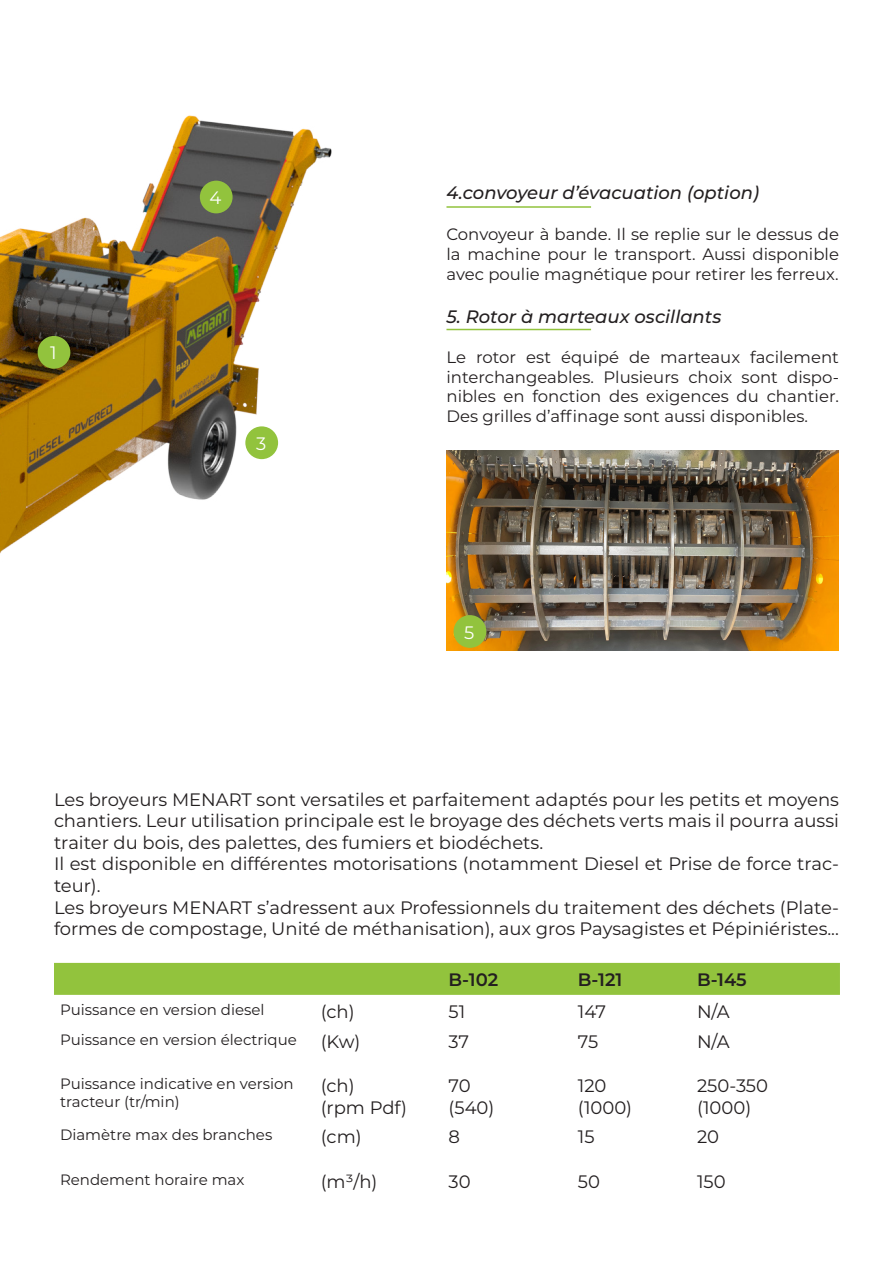
<style>
.page{position:relative;width:893px;height:1263px;background:#fff}
.page>*{position:absolute;margin:0;border:0;box-sizing:border-box;transform-origin:0 0}
.t1{font:18px/21.6px "Montserrat";color:#231f20}
.t2{font:italic 500 18px "Montserrat";color:#231f20}
.t3{font:600 18px "Montserrat";color:#231f20}
.t4{font:18px "Montserrat";color:#fff}
.t5{font:16.5px/19.8px "Montserrat";color:#231f20;text-align:justify}
.t6{font:15px/18px "Montserrat";color:#231f20}
</style>
<div class="page">
<hr style="left:446px;top:206px;width:145px;height:2px;background:#92c33d">
<hr style="left:446px;top:329px;width:145px;height:1px;background:#92c33d">
<img style="left:446px;top:451px;width:393px;height:200px">
<div style="left:54px;top:963px;width:786px;height:32px;background:#92c33d"></div>
<img style="left:0;top:115px;width:332px;height:439px">
<div style="left:454px;top:615px;width:32px;height:33px;background:#92c33d;border-radius:50%"></div>
<div style="left:200px;top:181px;width:33px;height:32px;background:#92c33d;border-radius:50%"></div>
<div style="left:245px;top:426px;width:33px;height:33px;background:#92c33d;border-radius:50%"></div>
<div style="left:38px;top:336px;width:32px;height:33px;background:#92c33d;border-radius:50%"></div>
<p class="t4" style="left:50px;top:341px;width:8px">1</p>
<p class="t4" style="left:210px;top:185px;width:13px">4</p>
<p class="t4" style="left:256px;top:431px;width:12px">3</p>
<p class="t2" style="left:446px;top:180px;width:314px">4.convoyeur d’évacuation (option)</p>
<p class="t5" style="left:446px;top:224px;width:394px">Convoyeur à bande. Il se replie sur le dessus de la machine pour le transport. Aussi disponible avec poulie magnétique pour retirer les ferreux.</p>
<p class="t2" style="left:446px;top:304px;width:277px">5. Rotor à marteaux oscillants</p>
<p class="t5" style="left:446px;top:346px;width:394px">Le rotor est équipé de marteaux facilement interchangeables. Plusieurs choix sont dispo&shy;nibles en fonction des exigences du chantier.<br>Des grilles d’affinage sont aussi disponibles.</p>
<p class="t4" style="left:464px;top:620px;width:12px">5</p>
<p class="t1" style="left:54px;top:788px;width:786px;text-align:justify">Les broyeurs MENART sont versatiles et parfaitement adaptés pour les petits et moyens chantiers. Leur utilisation principale est le broyage des déchets verts mais il pourra aussi traiter du bois, des palettes, des fumiers et biodéchets.</p>
<p class="t1" style="left:54px;top:853px;width:786px">Il est disponible en différentes motorisations (notamment Diesel et Prise de force trac&shy;teur).</p>
<p class="t1" style="left:54px;top:896px;width:786px">Les broyeurs MENART s’adressent aux Professionnels du traitement des déchets (Plate&shy;formes de compostage, Unité de méthanisation), aux gros Paysagistes et Pépiniéristes...</p>
<p class="t3" style="left:449px;top:967px;width:51px">B-102</p>
<p class="t3" style="left:578px;top:967px;width:46px">B-121</p>
<p class="t3" style="left:697px;top:967px;width:51px">B-145</p>
<p class="t6" style="left:60px;top:1000px;width:206px">Puissance en version diesel</p>
<p class="t1" style="left:321px;top:1000px;width:36px">(ch)</p>
<p class="t1" style="left:449px;top:1000px;width:18px">51</p>
<p class="t1" style="left:578px;top:1000px;width:30px">147</p>
<p class="t1" style="left:697px;top:1000px;width:34px">N/A</p>
<p class="t6" style="left:60px;top:1030px;width:238px">Puissance en version électrique</p>
<p class="t1" style="left:321px;top:1030px;width:41px">(Kw)</p>
<p class="t1" style="left:449px;top:1030px;width:22px">37</p>
<p class="t1" style="left:578px;top:1030px;width:22px">75</p>
<p class="t1" style="left:697px;top:1030px;width:34px">N/A</p>
<p class="t6" style="left:60px;top:1074px;width:235px">Puissance indicative en version tracteur (tr/min)</p>
<p class="t1" style="left:321px;top:1074px;width:36px">(ch)</p>
<p class="t1" style="left:449px;top:1074px;width:24px">70</p>
<p class="t1" style="left:449px;top:1096px;width:47px">(540)</p>
<p class="t1" style="left:578px;top:1074px;width:30px">120</p>
<p class="t1" style="left:578px;top:1096px;width:56px">(1000)</p>
<p class="t1" style="left:697px;top:1074px;width:73px">250-350</p>
<p class="t1" style="left:697px;top:1096px;width:56px">(1000)</p>
<p class="t1" style="left:321px;top:1096px;width:88px">(rpm Pdf)</p>
<p class="t6" style="left:60px;top:1125px;width:214px">Diamètre max des branches</p>
<p class="t1" style="left:321px;top:1125px;width:43px">(cm)</p>
<p class="t1" style="left:449px;top:1125px;width:13px">8</p>
<p class="t1" style="left:578px;top:1125px;width:18px">15</p>
<p class="t1" style="left:697px;top:1125px;width:24px">20</p>
<p class="t6" style="left:60px;top:1170px;width:186px">Rendement horaire max</p>
<p class="t1" style="left:321px;top:1170px;width:58px">(m³/h)</p>
<p class="t1" style="left:449px;top:1170px;width:24px">30</p>
<p class="t1" style="left:578px;top:1170px;width:24px">50</p>
<p class="t1" style="left:697px;top:1170px;width:30px">150</p>
</div>
